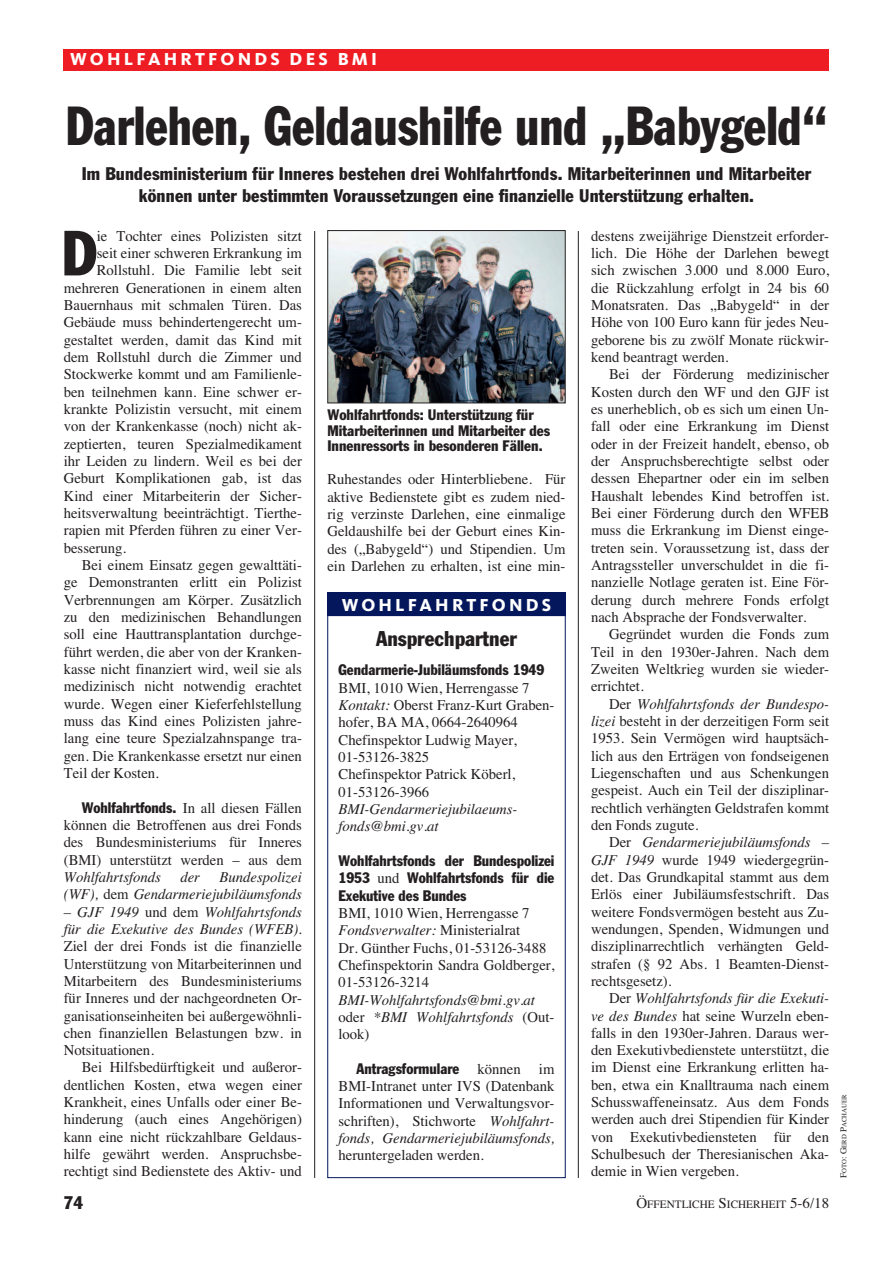
<style>
.page{position:relative;width:893px;height:1263px;background:#fff}
.page>*{position:absolute;margin:0;border:0;box-sizing:border-box;transform-origin:0 0}
.t1{font:condensed 62.7px "Franklin Gothic";color:#231f20}
.t2{font:condensed 54px "Franklin Gothic";color:#231f20;scale:.9 1}
.t3{font:condensed 21px "Franklin Gothic";color:#231f20}
.t4{font:condensed 18px/21.6px "Franklin Gothic";letter-spacing:.01em;color:#231f20;text-align:center}
.t5{font:800 18px "Kievit";letter-spacing:.175em;color:#fff}
.t6{font:15px/17.2px "Times";color:#231f20;text-align:justify}
.t7{font:italic 15px/17.2px "Times";color:#231f20}
.t8{font:condensed 15px/15.8px "Franklin Gothic";color:#231f20}
.t9{font:11.25px "Times";color:#231f20}
.t10{font:6.75px "Times";color:#231f20}
.s1{font-family:"Franklin Gothic";font-stretch:condensed}
.s2{font-style:normal}
.s3{font-style:italic}
.s4{font-family:"Times";font-stretch:normal}
.s5{font-size:15px}
.s6{font-size:9px}
</style>
<div class="page">
<hr style="left:314px;top:231px;width:1px;height:947px;background:#231f20">
<hr style="left:578px;top:231px;width:1px;height:947px;background:#231f20">
<div style="left:64px;top:49px;width:765px;height:21px;background:#ee1d23"></div>
<img style="left:329px;top:232px;width:235px;height:169px">
<div style="left:327px;top:230px;width:239px;height:173px;border:1px solid #231f20"></div>
<div style="left:327px;top:615px;width:239px;height:563px;border:1px solid #04175c"></div>
<div style="left:327px;top:593px;width:239px;height:23px;background:#04175c"></div>
<p class="t5" style="left:70px;top:53px;width:308px">WOHLFAHRTFONDS DES BMI</p>
<h2 class="t2" style="left:66px;top:106px;width:847px">Darlehen, Geldaushilfe und „Babygeld“</h2>
<p class="t4" style="left:82px;top:164px;width:731px">Im Bundesministerium für Inneres bestehen drei Wohlfahrtfonds. Mitarbeiterinnen und Mitarbeiter können unter bestimmten Voraussetzungen eine finanzielle Unterstützung erhalten.</p>
<h1 class="t1" style="left:62px;top:231px;width:37px">D</h1>
<p class="t6" style="left:97px;top:227px;width:207px">ie Tochter eines Polizisten sitzt</p>
<p class="t6" style="left:97px;top:244px;width:207px">seit einer schweren Erkrankung im</p>
<p class="t6" style="left:97px;top:262px;width:207px">Rollstuhl. Die Familie lebt seit</p>
<p class="t6" style="left:64px;top:279px;width:240px">mehreren Generationen in einem alten</p>
<p class="t6" style="left:64px;top:296px;width:240px">Bauernhaus mit schmalen Türen. Das</p>
<p class="t6" style="left:64px;top:314px;width:240px">Gebäude muss behindertengerecht um-</p>
<p class="t6" style="left:64px;top:331px;width:240px">gestaltet werden, damit das Kind mit</p>
<p class="t6" style="left:64px;top:348px;width:240px">dem Rollstuhl durch die Zimmer und</p>
<p class="t6" style="left:64px;top:366px;width:240px">Stockwerke kommt und am Familienle-</p>
<p class="t6" style="left:64px;top:383px;width:240px">ben teilnehmen kann. Eine schwer er-</p>
<p class="t6" style="left:64px;top:400px;width:240px">krankte Polizistin versucht, mit einem</p>
<p class="t6" style="left:64px;top:418px;width:240px">von der Krankenkasse (noch) nicht ak-</p>
<p class="t6" style="left:64px;top:435px;width:240px">zeptierten, teuren Spezialmedikament</p>
<p class="t6" style="left:64px;top:452px;width:240px">ihr Leiden zu lindern. Weil es bei der</p>
<p class="t6" style="left:64px;top:470px;width:240px">Geburt Komplikationen gab, ist das</p>
<p class="t6" style="left:64px;top:487px;width:240px">Kind einer Mitarbeiterin der Sicher-</p>
<p class="t6" style="left:64px;top:504px;width:240px">heitsverwaltung beeinträchtigt. Tierthe-</p>
<p class="t6" style="left:64px;top:521px;width:240px">rapien mit Pferden führen zu einer Ver-</p>
<p class="t6" style="left:64px;top:539px;width:64px">besserung.</p>
<p class="t6" style="left:82px;top:556px;width:222px">Bei einem Einsatz gegen gewalttäti-</p>
<p class="t6" style="left:64px;top:573px;width:240px">ge Demonstranten erlitt ein Polizist</p>
<p class="t6" style="left:64px;top:591px;width:240px">Verbrennungen am Körper. Zusätzlich</p>
<p class="t6" style="left:64px;top:608px;width:240px">zu den medizinischen Behandlungen</p>
<p class="t6" style="left:64px;top:625px;width:240px">soll eine Hauttransplantation durchge-</p>
<p class="t6" style="left:64px;top:643px;width:240px">führt werden, die aber von der Kranken-</p>
<p class="t6" style="left:64px;top:660px;width:240px">kasse nicht finanziert wird, weil sie als</p>
<p class="t6" style="left:64px;top:677px;width:240px">medizinisch nicht notwendig erachtet</p>
<p class="t6" style="left:64px;top:695px;width:240px">wurde. Wegen einer Kieferfehlstellung</p>
<p class="t6" style="left:64px;top:712px;width:240px">muss das Kind eines Polizisten jahre-</p>
<p class="t6" style="left:64px;top:729px;width:240px">lang eine teure Spezialzahnspange tra-</p>
<p class="t6" style="left:64px;top:747px;width:240px">gen. Die Krankenkasse ersetzt nur einen</p>
<p class="t6" style="left:64px;top:764px;width:97px">Teil der Kosten.</p>
<p class="t6" style="left:64px;top:799px;width:240px;text-indent:18px"><span class="s1">Wohlfahrtfonds.</span> In all diesen Fällen können die Betroffenen aus drei Fonds des Bundesministeriums für Inneres (BMI) unterstützt werden – aus dem</p>
<p class="t7" style="left:64px;top:868px;width:99px">Wohlfahrtsfonds</p>
<p class="t7" style="left:180px;top:868px;width:21px">der</p>
<p class="t7" style="left:64px;top:868px;width:240px;text-align:right">Bundespolizei<br>(WF), <span class="s2">dem</span> Gendarmeriejubiläumsfonds</p>
<p class="t7" style="left:64px;top:903px;width:240px">– GJF 1949 <span class="s2">und dem</span> Wohlfahrtsfonds für die Exekutive des Bundes (WFEB).</p>
<p class="t6" style="left:64px;top:937px;width:240px">Ziel der drei Fonds ist die finanzielle Unterstützung von Mitarbeiterinnen und Mitarbeitern des Bundesministeriums für Inneres und der nachgeordneten Or&shy;ganisationseinheiten bei außergewöhnli&shy;chen finanziellen Belastungen bzw. in Notsituationen.</p>
<p class="t6" style="left:64px;top:1059px;width:240px;text-indent:18px">Bei Hilfsbedürftigkeit und außeror&shy;dentlichen Kosten, etwa wegen einer Krankheit, eines Unfalls oder einer Be&shy;hinderung (auch eines Angehörigen) kann eine nicht rückzahlbare Geldaus&shy;hilfe gewährt werden. Anspruchsbe&shy;rechtigt sind Bedienstete des Aktiv- und</p>
<p class="t8" style="left:327px;top:408px;width:224px">Wohlfahrtfonds: Unterstützung für<br>Mitarbeiterinnen und Mitarbeiter des<br>Innenressorts in besonderen Fällen.</p>
<p class="t6" style="left:327px;top:471px;width:240px">Ruhestandes oder Hinterbliebene. Für aktive Bedienstete gibt es zudem nied&shy;rig verzinste Darlehen, eine einmalige Geldaushilfe bei der Geburt eines Kin&shy;des („Babygeld“) und Stipendien. Um ein Darlehen zu erhalten, ist eine min-</p>
<p class="t5" style="left:342px;top:599px;width:211px">WOHLFAHRTFONDS</p>
<h3 class="t3" style="left:376px;top:631px;width:142px">Ansprechpartner</h3>
<p class="t8" style="left:339px;top:663px;width:207px">Gendarmerie-Jubiläumsfonds 1949</p>
<p class="t6" style="left:339px;top:679px;width:217px;text-align:left">BMI, 1010 Wien, Herrengasse 7<br><span class="s3">Kontakt:</span> Oberst Franz-Kurt Graben&shy;hofer, BA MA, 0664-2640964<br>Chefinspektor Ludwig Mayer,<br>01-53126-3825<br>Chefinspektor Patrick Köberl,<br>01-53126-3966</p>
<p class="t7" style="left:339px;top:800px;width:180px">BMI-Gendarmeriejubilaeums&shy;fonds@bmi.gv.at</p>
<p class="t8" style="left:339px;top:853px;width:217px;line-height:17.2px;text-align:justify">Wohlfahrtsfonds der Bundespolizei 1953 <span class="s4">und</span> Wohlfahrtsfonds für die Exekutive des Bundes</p>
<p class="t6" style="left:339px;top:904px;width:217px;text-align:left">BMI, 1010 Wien, Herrengasse 7<br><span class="s3">Fondsverwalter:</span> Ministerialrat<br>Dr. Günther Fuchs, 01-53126-3488<br>Chefinspektorin Sandra Goldberger,<br>01-53126-3214</p>
<p class="t7" style="left:338px;top:991px;width:217px">BMI-Wohlfahrtsfonds@bmi.gv.at <span class="s2">oder</span> *BMI Wohlfahrtsfonds <span class="s2">(Out&shy;look)</span></p>
<p class="t8" style="left:356px;top:1062px;width:199px">Antragsformulare <span class="s4">können im</span></p>
<p class="t6" style="left:338px;top:1077px;width:217px">BMI-Intranet unter IVS (Datenbank Informationen und Verwaltungsvor&shy;schriften), Stichworte <span class="s3">Wohlfahrt&shy;fonds, Gendarmeriejubiläumsfonds,</span></p>
<p class="t6" style="left:338px;top:1147px;width:147px">heruntergeladen werden.</p>
<p class="t6" style="left:591px;top:227px;width:240px">destens zweijährige Dienstzeit erforder&shy;lich. Die Höhe der Darlehen bewegt sich zwischen 3.000 und 8.000 Euro, die Rückzahlung erfolgt in 24 bis 60<br>Monatsraten. Das „Babygeld“ in der Höhe von 100 Euro kann für jedes Neu&shy;geborene bis zu zwölf Monate rückwir&shy;kend beantragt werden.</p>
<p class="t6" style="left:591px;top:365px;width:240px;text-indent:18px">Bei der Förderung medizinischer Kosten durch den WF und den GJF ist es unerheblich, ob es sich um einen Un&shy;fall oder eine Erkrankung im Dienst oder in der Freizeit handelt, ebenso, ob der Anspruchsberechtigte selbst oder dessen Ehepartner oder ein im selben Haushalt lebendes Kind betroffen ist.<br>Bei einer Förderung durch den WFEB muss die Erkrankung im Dienst einge&shy;treten sein. Voraussetzung ist, dass der Antragssteller unverschuldet in die fi&shy;nanzielle Notlage geraten ist. Eine För&shy;derung durch mehrere Fonds erfolgt nach Absprache der Fondsverwalter.</p>
<p class="t6" style="left:591px;top:625px;width:240px;text-indent:18px">Gegründet wurden die Fonds zum Teil in den 1930er-Jahren. Nach dem Zweiten Weltkrieg wurden sie wieder&shy;errichtet.</p>
<p class="t6" style="left:591px;top:695px;width:240px;text-indent:18px">Der <span class="s3">Wohlfahrtsfonds der Bundespo&shy;lizei</span> besteht in der derzeitigen Form seit 1953. Sein Vermögen wird hauptsäch&shy;lich aus den Erträgen von fondseigenen Liegenschaften und aus Schenkungen gespeist. Auch ein Teil der disziplinar&shy;rechtlich verhängten Geldstrafen kommt den Fonds zugute.</p>
<p class="t6" style="left:591px;top:833px;width:240px;text-indent:18px">Der <span class="s3">Gendarmeriejubiläumsfonds – GJF 1949</span> wurde 1949 wiedergegrün&shy;det. Das Grundkapital stammt aus dem Erlös einer Jubiläumsfestschrift. Das weitere Fondsvermögen besteht aus Zu&shy;wendungen, Spenden, Widmungen und disziplinarrechtlich verhängten Geld&shy;strafen (§ 92 Abs. 1 Beamten-Dienst&shy;rechtsgesetz).</p>
<p class="t6" style="left:591px;top:989px;width:240px;text-indent:18px">Der <span class="s3">Wohlfahrtsfonds für die Exekuti&shy;ve des Bundes</span> hat seine Wurzeln eben&shy;falls in den 1930er-Jahren. Daraus wer&shy;den Exekutivbedienstete unterstützt, die im Dienst eine Erkrankung erlitten ha&shy;ben, etwa ein Knalltrauma nach einem Schusswaffeneinsatz. Aus dem Fonds werden auch drei Stipendien für Kinder von Exekutivbediensteten für den Schulbesuch der Theresianischen Aka&shy;demie in Wien vergeben.</p>
<p class="t4" style="left:64px;top:1193px;width:21px">74</p>
<p class="t9" style="left:636px;top:1198px;width:194px"><span class="s5">Ö</span>FFENTLICHE <span class="s5">S</span>ICHERHEIT <span class="s5">5-6/18</span></p>
<p class="t10" style="left:840px;top:1178px;width:85px;rotate:-90deg"><span class="s6">F</span>OTO<span class="s6">: G</span>ERD <span class="s6">P</span>ACHAUER</p>
</div>
